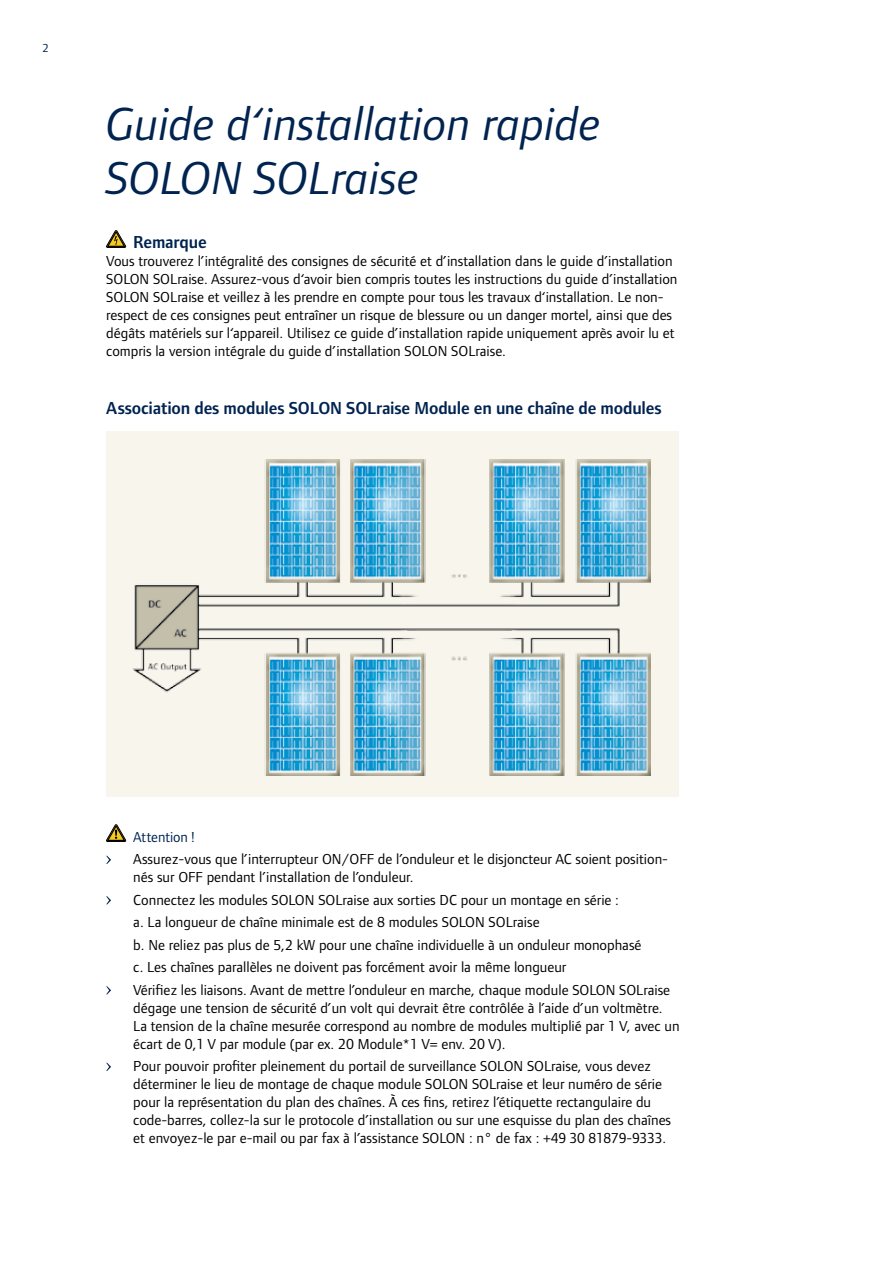
<style>
.page{position:relative;width:893px;height:1263px;background:#fff}
.page>*{position:absolute;margin:0;border:0;box-sizing:border-box;transform-origin:0 0}
.MA-Head-1{font:italic 48px/54px "Foundry Form Sans OT2";color:#002350}
.MA-Head-2{font:600 18px "Foundry Form Sans OT2";letter-spacing:-.01em;color:#002350}
.MA-Copy-Aufzaehlung{font:15px/18px "Foundry Form Sans OT2";color:#000}
.MA-Head-2-2{font:15px/18px "Foundry Form Sans OT2";color:#000}
.MA-Copy-Aufzaehlung-2{font:15px "Foundry Form Sans OT2";letter-spacing:-.005em;color:#002350}
.t1{font:12px "Foundry Form Sans OT2";color:#002350}
</style>
<div class="page">
<svg style="left:106px;top:231px;width:20px;height:17px"></svg>
<svg style="left:106px;top:825px;width:20px;height:17px"></svg>
<svg style="left:106px;top:855px;width:5px;height:9px"></svg>
<svg style="left:106px;top:896px;width:5px;height:9px"></svg>
<svg style="left:106px;top:986px;width:5px;height:9px"></svg>
<svg style="left:106px;top:1062px;width:5px;height:9px"></svg>
<div style="left:106px;top:432px;width:573px;height:365px;background:#f8f5ed"></div>
<img style="left:132px;top:460px;width:519px;height:315px">
<p class="t1" style="left:43px;top:39px;width:8px">2</p>
<p class="MA-Head-1" style="left:106px;top:94px;width:496px">Guide d‘installation rapide<br>SOLON SOLraise</p>
<p class="MA-Head-2" style="left:133px;top:228px;width:75px">Remarque</p>
<p class="MA-Head-2-2" style="left:106px;top:251px;width:573px">Vous trouverez l’intégralité des consignes de sécurité et d’installation dans le guide d’installation SOLON SOLraise. Assurez-vous d‘avoir bien compris toutes les instructions du guide d’installation SOLON SOLraise et veillez à les prendre en compte pour tous les travaux d‘installation. Le non&shy;respect de ces consignes peut entraîner un risque de blessure ou un danger mortel, ainsi que des dégâts matériels sur l‘appareil. Utilisez ce guide d’installation rapide uniquement après avoir lu et compris la version intégrale du guide d’installation SOLON SOLraise.</p>
<p class="MA-Head-2" style="left:106px;top:395px;width:557px">Association des modules SOLON SOLraise Module en une chaîne de modules</p>
<p class="MA-Copy-Aufzaehlung-2" style="left:133px;top:826px;width:63px">Attention !</p>
<p class="MA-Copy-Aufzaehlung" style="left:133px;top:849px;width:536px">Assurez-vous que l’interrupteur ON/OFF de l’onduleur et le disjoncteur AC soient position&shy;nés sur OFF pendant l’installation de l’onduleur.</p>
<p class="MA-Copy-Aufzaehlung" style="left:133px;top:890px;width:487px">Connectez les modules SOLON SOLraise aux sorties DC pour un montage en série :</p>
<p class="MA-Copy-Aufzaehlung" style="left:133px;top:912px;width:408px">a. La longueur de chaîne minimale est de 8 modules SOLON SOLraise</p>
<p class="MA-Copy-Aufzaehlung" style="left:133px;top:935px;width:510px">b. Ne reliez pas plus de 5,2 kW pour une chaîne individuelle à un onduleur monophasé</p>
<p class="MA-Copy-Aufzaehlung" style="left:133px;top:957px;width:435px">c. Les chaînes parallèles ne doivent pas forcément avoir la même longueur</p>
<p class="MA-Copy-Aufzaehlung" style="left:133px;top:980px;width:548px">Vérifiez les liaisons. Avant de mettre l’onduleur en marche, chaque module SOLON SOLraise dégage une tension de sécurité d’un volt qui devrait être contrôlée à l’aide d’un voltmètre.<br>La tension de la chaîne mesurée correspond au nombre de modules multiplié par 1 V, avec un écart de 0,1 V par module (par ex. 20 Module*1 V= env. 20 V).</p>
<p class="MA-Copy-Aufzaehlung" style="left:133px;top:1056px;width:539px">Pour pouvoir profiter pleinement du portail de surveillance SOLON SOLraise, vous devez déterminer le lieu de montage de chaque module SOLON SOLraise et leur numéro de série pour la représentation du plan des chaînes. À ces fins, retirez l’étiquette rectangulaire du code-barres, collez-la sur le protocole d’installation ou sur une esquisse du plan des chaînes et envoyez-le par e-mail ou par fax à l’assistance SOLON : n° de fax : +49 30 81879-9333.</p>
</div>
